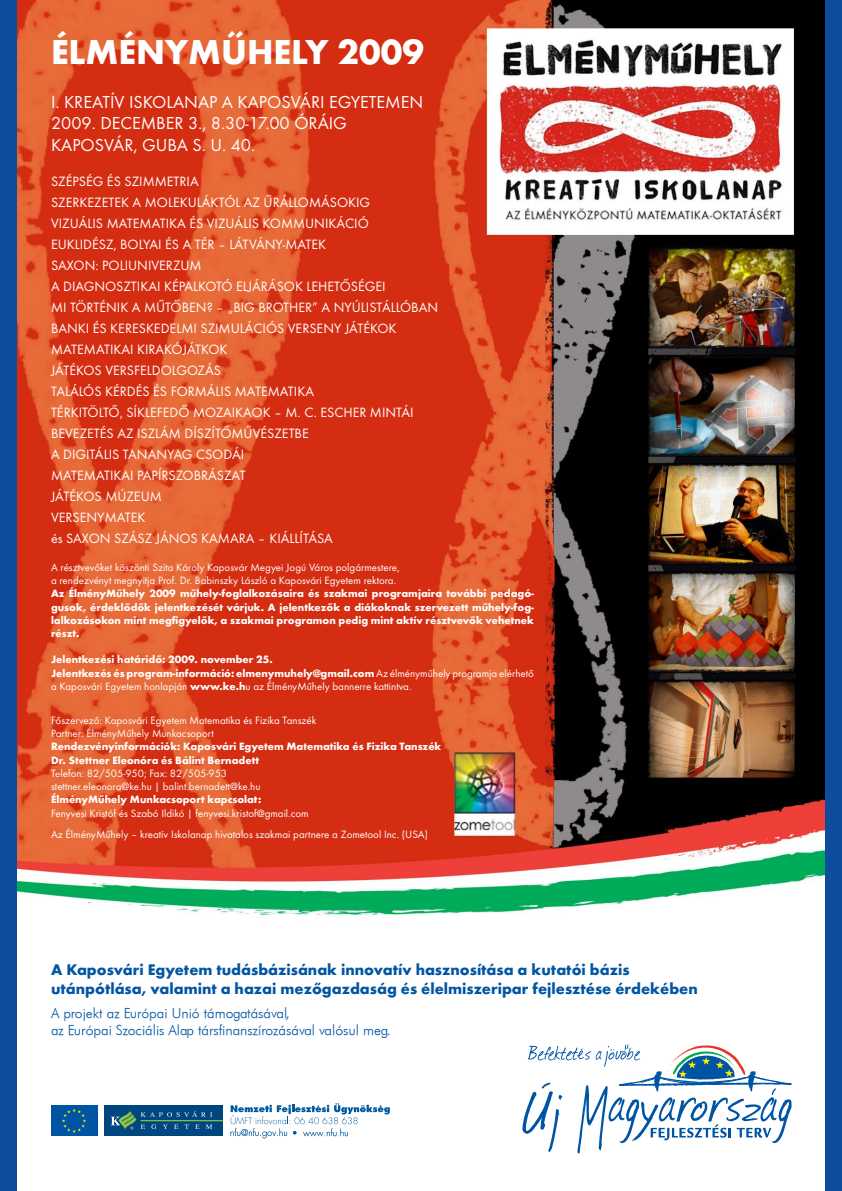
<style>
.page{position:relative;width:842px;height:1191px;background:#fff}
.page>*{position:absolute;margin:0;border:0;box-sizing:border-box;transform-origin:0 0}
.t1{font:700 36px "Futura CE";color:#fff}
.t2{font:18px/21.6px "Futura CE";color:#fff}
.t3{font:700 16px/19.2px "Futura CE";color:#0255a3}
.t4{font:14px/21px "Futura CE";color:#fff}
.t5{font:14px/16.8px "Futura Lt PFL";color:#0054a4}
.t6{font:700 11px/13.2px "Futura CE";color:#fff}
.t7{font:11px/13.2px "Futura CE";color:#fff}
.s1{font-weight:400}
</style>
<div class="page">
<img style="left:17px;top:0;width:808px;height:1154px">
<div style="left:0;top:0;width:17px;height:1191px;background:#0d4d9b"></div>
<div style="left:825px;top:0;width:17px;height:1191px;background:#0d4d9b"></div>
<svg style="left:522px;top:1044px;width:269px;height:109px"></svg>
<svg style="left:231px;top:1103px;width:159px;height:35px"></svg>
<div style="left:51px;top:1105px;width:46px;height:31px;background:#0054a4"></div>
<svg style="left:62px;top:1109px;width:24px;height:23px"></svg>
<div style="left:104px;top:1105px;width:119px;height:31px;background:#00467f"></div>
<hr style="left:141px;top:1120px;width:82px;height:1px;background:#7dc242">
<svg style="left:111px;top:1110px;width:101px;height:19px"></svg>
<h1 class="t1" style="left:51px;top:30px;width:374px">ÉLMÉNYMŰHELY 2009</h1>
<h2 class="t2" style="left:51px;top:91px;width:374px">I. KREATÍV ISKOLANAP A KAPOSVÁRI EGYETEMEN<br>2009. DECEMBER 3., 8.30-17.00 ÓRÁIG<br>KAPOSVÁR, GUBA S. U. 40.</h2>
<p class="t4" style="left:51px;top:171px;width:389px">SZÉPSÉG ÉS SZIMMETRIA<br>SZERKEZETEK A MOLEKULÁKTÓL AZ ŰRÁLLOMÁSOKIG<br>VIZUÁLIS MATEMATIKA ÉS VIZUÁLIS KOMMUNIKÁCIÓ<br>EUKLIDÉSZ, BOLYAI ÉS A TÉR – LÁTVÁNY-MATEK<br>SAXON: POLIUNIVERZUM<br>A DIAGNOSZTIKAI KÉPALKOTÓ ELJÁRÁSOK LEHETŐSÉGEI<br>MI TÖRTÉNIK A MŰTŐBEN? – „BIG BROTHER” A NYÚLISTÁLLÓBAN BANKI ÉS KERESKEDELMI SZIMULÁCIÓS VERSENY JÁTÉKOK MATEMATIKAI KIRAKÓJÁTKOK<br>JÁTÉKOS VERSFELDOLGOZÁS<br>TALÁLÓS KÉRDÉS ÉS FORMÁLIS MATEMATIKA<br>TÉRKITÖLTŐ, SÍKLEFEDŐ MOZAIKAOK – M. C. ESCHER MINTÁI BEVEZETÉS AZ ISZLÁM DÍSZÍTŐMŰVÉSZETBE<br>A DIGITÁLIS TANANYAG CSODÁI<br>MATEMATIKAI PAPÍRSZOBRÁSZAT<br>JÁTÉKOS MÚZEUM<br>VERSENYMATEK<br>és SAXON SZÁSZ JÁNOS KAMARA – KIÁLLÍTÁSA</p>
<p class="t7" style="left:51px;top:560px;width:350px">A résztvevőket köszönti Szita Károly Kaposvár Megyei Jogú Város polgármestere, a rendezvényt megnyitja Prof. Dr. Babinszky László a Kaposvári Egyetem rektora.</p>
<p class="t6" style="left:51px;top:587px;width:484px;text-align:justify">Az ÉlményMűhely 2009 műhely-foglalkozásaira és szakmai programjaira további pedagó&shy;gusok, érdeklődők jelentkezését várjuk. A jelentkezők a diákoknak szervezett műhely-fog&shy;lalkozásokon mint megfigyelők, a szakmai programon pedig mint aktív résztvevők vehetnek részt.</p>
<p class="t6" style="left:51px;top:653px;width:484px">Jelentkezési határidő: 2009. november 25.<br>Jelentkezés és program-információ: elmenymuhely@gmail.com <span class="s1">Az élményműhely programja elérhető a Kaposvári Egyetem honlapján</span> www.ke.h<span class="s1">u az ÉlményMűhely bannerre kattintva.</span></p>
<p class="t7" style="left:51px;top:713px;width:267px">Főszervező: Kaposvári Egyetem Matematika és Fizika Tanszék<br>Partner: ÉlményMűhely Munkacsoport</p>
<p class="t6" style="left:51px;top:740px;width:392px">Rendezvényinformációk: Kaposvári Egyetem Matematika és Fizika Tanszék<br>Dr. Stettner Eleonóra és Bálint Bernadett</p>
<p class="t7" style="left:51px;top:766px;width:211px">Telefon: 82/505-950; Fax: 82/505-953 stettner.eleonora@ke.hu | balint.bernadett@ke.hu</p>
<p class="t6" style="left:51px;top:793px;width:212px">ÉlményMűhely Munkacsoport kapcsolat:</p>
<p class="t7" style="left:51px;top:802px;width:378px;line-height:21px">Fenyvesi Kristóf és Szabó Ildikó | fenyvesi.kristof@gmail.com<br>Az ÉlményMűhely – kreatív Iskolanap hivatalos szakmai partnere a Zometool Inc. (USA)</p>
<h3 class="t3" style="left:51px;top:960px;width:648px">A Kaposvári Egyetem tudásbázisának innovatív hasznosítása a kutatói bázis utánpótlása, valamint a hazai mezőgazdaság és élelmiszeripar fejlesztése érdekében</h3>
<p class="t5" style="left:51px;top:1005px;width:341px">A projekt az Európai Unió támogatásával,<br>az Európai Szociális Alap társfinanszírozásával valósul meg.</p>
</div>
